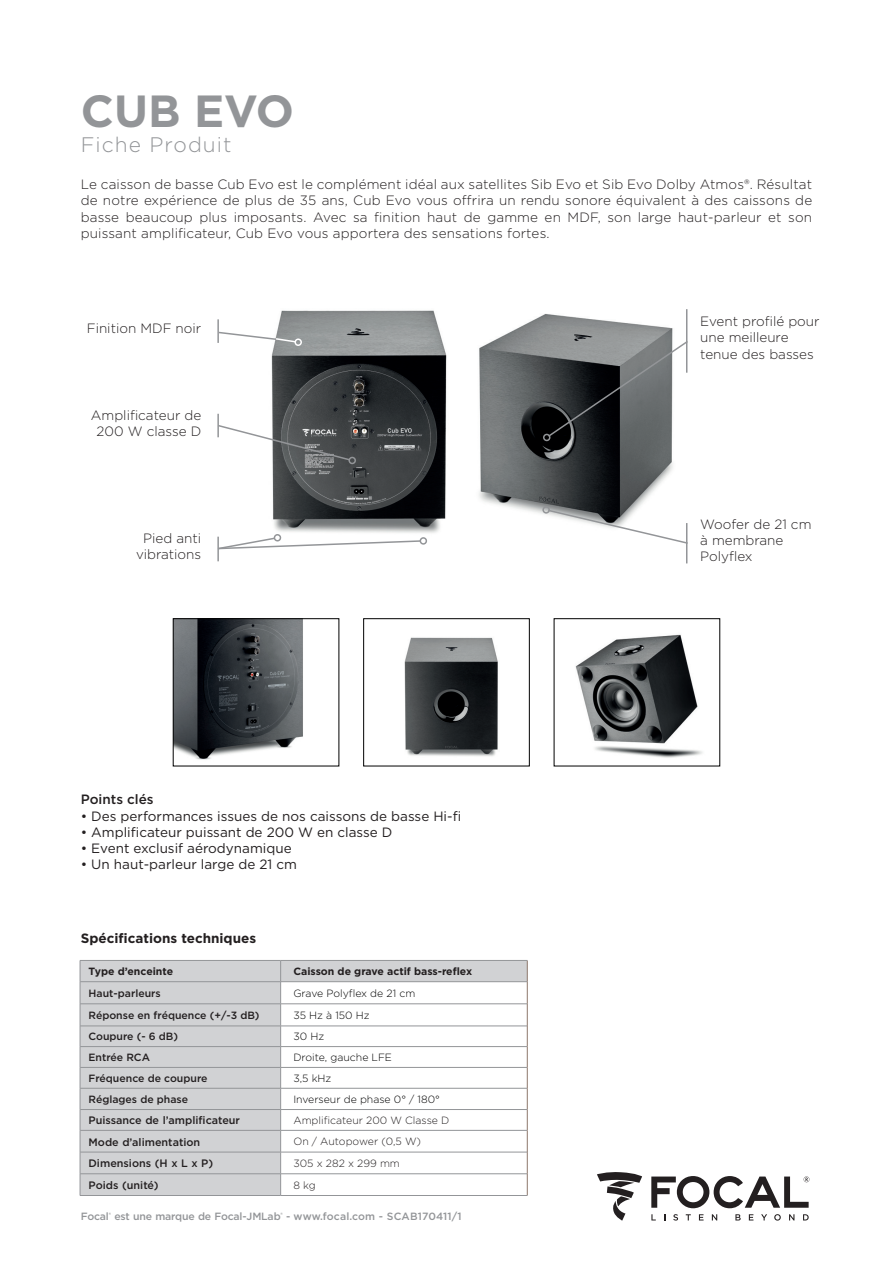
<style>
.page{position:relative;width:893px;height:1263px;background:#fff}
.page>*{position:absolute;margin:0;border:0;box-sizing:border-box;transform-origin:0 0}
.t1{font:700 45px "Gotham";color:#939598}
.t2{font:300 21px "Gotham";letter-spacing:.05em;color:#939598}
.t3{font:300 13.5px/16.2px "Gotham";color:#231f20}
.t4{font:13.5px "Gotham";color:#231f20}
.t5{font:700 13.5px "Gotham";color:#231f20}
.t6{font:500 13.5px "Gotham";color:#231f20}
.t7{font:500 10.8px "Gotham";color:#231f20}
.t8{font:500 10.5px "Gotham";color:#231f20}
.t9{font:300 10.5px "Gotham";color:#010101}
.Normal_e{font:500 10.5px "Gotham";letter-spacing:-.015em;color:#939598}
.t10{font:300 10.5px "Gotham";color:#231f20}
.t11{font:700 10.5px "Gotham";color:#231f20}
</style>
<div class="page">
<img style="left:271px;top:310px;width:176px;height:234px">
<img style="left:479px;top:314px;width:194px;height:201px">
<svg style="left:651px;top:1214px;width:5px;height:6px"></svg>
<svg style="left:673px;top:1214px;width:5px;height:6px"></svg>
<svg style="left:686px;top:1214px;width:5px;height:6px"></svg>
<svg style="left:699px;top:1214px;width:5px;height:6px"></svg>
<svg style="left:712px;top:1214px;width:5px;height:6px"></svg>
<svg style="left:735px;top:1214px;width:6px;height:6px"></svg>
<svg style="left:749px;top:1214px;width:4px;height:6px"></svg>
<svg style="left:761px;top:1214px;width:6px;height:6px"></svg>
<svg style="left:774px;top:1214px;width:7px;height:6px"></svg>
<svg style="left:789px;top:1214px;width:5px;height:6px"></svg>
<svg style="left:803px;top:1214px;width:6px;height:6px"></svg>
<svg style="left:651px;top:1176px;width:158px;height:32px"></svg>
<svg style="left:597px;top:1172px;width:45px;height:48px"></svg>
<img style="left:175px;top:620px;width:128px;height:140px">
<div style="left:173px;top:618px;width:166px;height:148px;border:1px solid #010101"></div>
<img style="left:404px;top:637px;width:94px;height:119px">
<div style="left:363px;top:618px;width:166px;height:148px;border:1px solid #010101"></div>
<img style="left:575px;top:634px;width:128px;height:124px">
<svg style="left:547px;top:340px;width:141px;height:98px;background:#606365"></svg>
<div style="left:543px;top:434px;width:7px;height:7px;border:2px solid #939598;border-radius:50%"></div>
<hr style="left:686px;top:309px;width:1px;height:64px;background:#939598">
<svg style="left:547px;top:509px;width:141px;height:36px"></svg>
<div style="left:542px;top:506px;width:8px;height:8px;border:2px solid #939598;border-radius:50%"></div>
<hr style="left:686px;top:523px;width:1px;height:40px;background:#939598">
<hr style="left:217px;top:414px;width:2px;height:23px;background:#939598">
<hr style="left:217px;top:537px;width:2px;height:24px;background:#939598">
<svg style="left:217px;top:424px;width:134px;height:37px"></svg>
<div style="left:348px;top:457px;width:8px;height:7px;border:2px solid #939598;border-radius:50%"></div>
<div style="left:273px;top:534px;width:8px;height:8px;border:2px solid #939598;border-radius:50%"></div>
<svg style="left:217px;top:536px;width:205px;height:14px"></svg>
<div style="left:419px;top:537px;width:8px;height:8px;border:2px solid #939598;border-radius:50%"></div>
<hr style="left:217px;top:319px;width:2px;height:24px;background:#939598">
<svg style="left:218px;top:331px;width:79px;height:12px"></svg>
<div style="left:294px;top:338px;width:8px;height:8px;border:2px solid #fff;border-radius:50%"></div>
<svg style="left:81px;top:961px;width:446px;height:234px;fill:#d1d2d4"></svg>
<svg style="left:527px;top:961px;width:1px;height:234px"></svg>
<svg style="left:80px;top:961px;width:1px;height:234px"></svg>
<hr style="left:80px;top:960px;width:201px;height:1px;background:#939598">
<hr style="left:281px;top:960px;width:246px;height:1px;background:#939598">
<hr style="left:80px;top:981px;width:201px;height:1px;background:#939598">
<hr style="left:281px;top:981px;width:246px;height:1px;background:#939598">
<hr style="left:80px;top:1003px;width:201px;height:1px;background:#939598">
<hr style="left:281px;top:1003px;width:246px;height:1px;background:#939598">
<hr style="left:80px;top:1026px;width:201px;height:1px;background:#939598">
<hr style="left:281px;top:1026px;width:246px;height:1px;background:#939598">
<hr style="left:80px;top:1046px;width:201px;height:1px;background:#939598">
<hr style="left:281px;top:1046px;width:246px;height:1px;background:#939598">
<hr style="left:80px;top:1067px;width:201px;height:1px;background:#939598">
<hr style="left:281px;top:1067px;width:246px;height:1px;background:#939598">
<hr style="left:80px;top:1088px;width:201px;height:1px;background:#939598">
<hr style="left:281px;top:1088px;width:246px;height:1px;background:#939598">
<hr style="left:80px;top:1109px;width:201px;height:1px;background:#939598">
<hr style="left:281px;top:1109px;width:246px;height:1px;background:#939598">
<hr style="left:80px;top:1130px;width:201px;height:1px;background:#939598">
<hr style="left:281px;top:1130px;width:246px;height:1px;background:#939598">
<hr style="left:80px;top:1152px;width:201px;height:1px;background:#939598">
<hr style="left:281px;top:1152px;width:246px;height:1px;background:#939598">
<hr style="left:80px;top:1173px;width:201px;height:1px;background:#939598">
<hr style="left:281px;top:1173px;width:246px;height:1px;background:#939598">
<svg style="left:280px;top:961px;width:1px;height:234px"></svg>
<hr style="left:80px;top:1195px;width:201px;height:1px;background:#939598">
<hr style="left:281px;top:1195px;width:246px;height:1px;background:#939598">
<p class="t1" style="left:81px;top:81px;width:215px">CUB EVO</p>
<p class="t2" style="left:81px;top:132px;width:152px">Fiche Produit</p>
<p class="t3" style="left:81px;top:176px;width:733px;text-align:justify">Le caisson de basse Cub Evo est le complément idéal aux satellites Sib Evo et Sib Evo Dolby Atmos®. Résultat de notre expérience de plus de 35 ans, Cub Evo vous offrira un rendu sonore équivalent à des caissons de basse beaucoup plus imposants. Avec sa finition haut de gamme en MDF, son large haut-parleur et son puissant amplificateur, Cub Evo vous apportera des sensations fortes.</p>
<p class="t3" style="left:87px;top:319px;width:116px">Finition MDF noir</p>
<p class="t3" style="left:91px;top:406px;width:112px;text-align:center">Amplificateur de<br>200 W classe D</p>
<p class="t3" style="left:143px;top:529px;width:60px">Pied anti</p>
<p class="t3" style="left:136px;top:546px;width:67px">vibrations</p>
<p class="t6" style="left:81px;top:791px;width:74px">Points clés</p>
<p class="t4" style="left:81px;top:807px;width:382px">• Des performances issues de nos caissons de basse Hi-fi</p>
<p class="t4" style="left:81px;top:823px;width:313px">• Amplificateur puissant de 200 W en classe D</p>
<p class="t4" style="left:81px;top:840px;width:212px">• Event exclusif aérodynamique</p>
<p class="t4" style="left:81px;top:856px;width:218px">• Un haut-parleur large de 21 cm</p>
<p class="t5" style="left:81px;top:930px;width:177px">Spécifications techniques</p>
<p class="t11" style="left:89px;top:964px;width:86px">Type d’enceinte</p>
<p class="t11" style="left:293px;top:964px;width:180px">Caisson de grave actif bass-reflex</p>
<p class="t8" style="left:89px;top:986px;width:74px">Haut-parleurs</p>
<p class="t9" style="left:293px;top:986px;width:123px">Grave Polyflex de 21 cm</p>
<p class="t8" style="left:89px;top:1008px;width:173px">Réponse en fréquence (+/-3 dB)</p>
<p class="t9" style="left:293px;top:1009px;width:78px">35 Hz à 150 Hz</p>
<p class="t8" style="left:89px;top:1030px;width:91px">Coupure (- 6 dB)</p>
<p class="t9" style="left:293px;top:1030px;width:32px">30 Hz</p>
<p class="t8" style="left:89px;top:1050px;width:63px">Entrée RCA</p>
<p class="t9" style="left:293px;top:1051px;width:100px">Droite, gauche LFE</p>
<p class="t8" style="left:89px;top:1071px;width:120px">Fréquence de coupure</p>
<p class="t9" style="left:293px;top:1072px;width:39px">3,5 kHz</p>
<p class="t8" style="left:89px;top:1092px;width:101px">Réglages de phase</p>
<p class="t9" style="left:293px;top:1093px;width:148px">Inverseur de phase 0° / 180°</p>
<p class="t7" style="left:89px;top:1113px;width:153px">Puissance de l’amplificateur</p>
<p class="t10" style="left:293px;top:1114px;width:157px">Amplificateur 200 W Classe D</p>
<p class="t7" style="left:89px;top:1135px;width:113px">Mode d’alimentation</p>
<p class="t10" style="left:293px;top:1135px;width:129px">On / Autopower (0,5 W)</p>
<p class="t7" style="left:89px;top:1156px;width:126px">Dimensions (H x L x P)</p>
<p class="t10" style="left:293px;top:1157px;width:108px">305 x 282 x 299 mm</p>
<p class="t7" style="left:89px;top:1178px;width:72px">Poids (unité)</p>
<p class="t10" style="left:293px;top:1178px;width:24px">8 kg</p>
<p class="Normal_e" style="left:81px;top:1210px;width:382px">Focal<sup>®</sup> est une marque de Focal-JMLab<sup>®</sup> - www.focal.com - SCAB170411/1</p>
<p class="t3" style="left:700px;top:313px;width:121px">Event profilé pour une meilleure tenue des basses</p>
<p class="t3" style="left:700px;top:516px;width:113px">Woofer de 21 cm</p>
<p class="t3" style="left:700px;top:532px;width:85px">à membrane<br>Polyflex</p>
</div>
